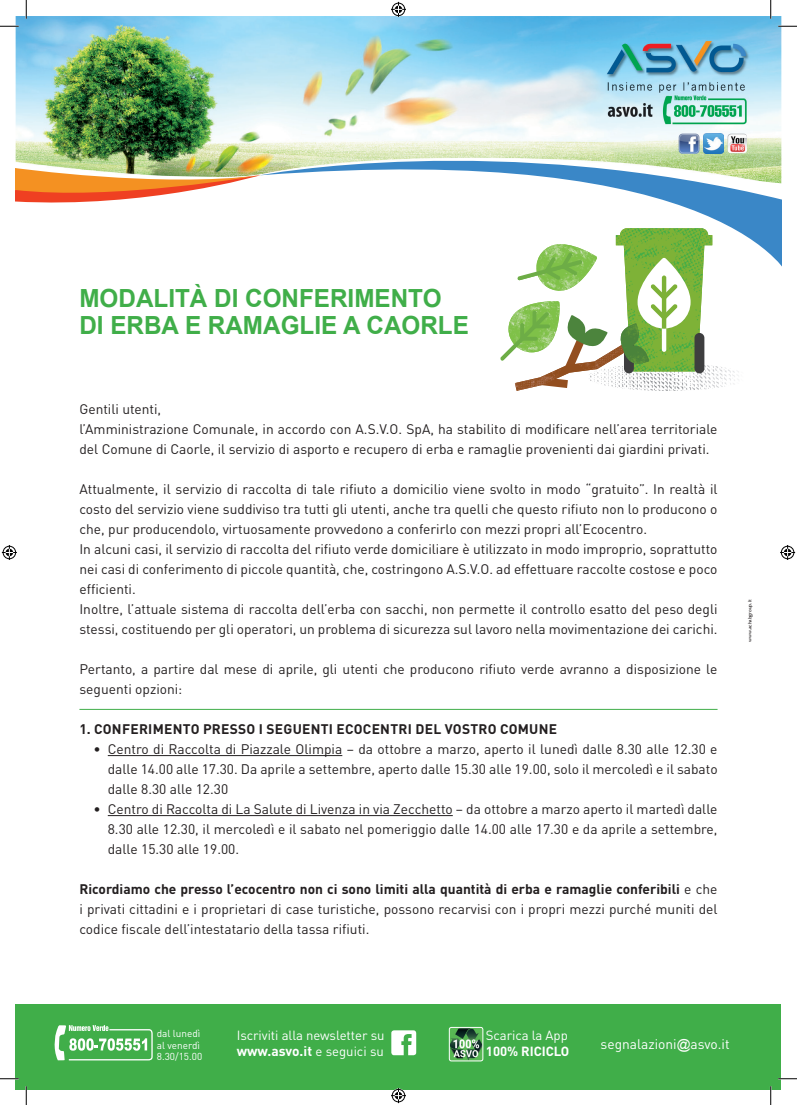
<style>
.page{position:relative;width:797px;height:1105px;background:#fff}
.page>*{position:absolute;margin:0;border:0;box-sizing:border-box;transform-origin:0 0}
.t1{font:700 25px/26.2px "Arial";color:#40ae49}
.t2{font:13.75px/20px "DIN Pro";color:#231f20}
.t3{font:700 13.75px "DIN Pro";letter-spacing:.02em;color:#231f20}
.t4{font:700 13.75px "DIN Pro";color:#fff}
.t5{font:13.75px "DIN Pro";color:#fff}
.t6{font:13.12px "DIN Pro";letter-spacing:-.005em;color:#fff}
.t7{font:700 13.12px "DIN Pro";letter-spacing:-.005em;color:#fff}
.t8{font:10px/11.2px "DIN Pro";color:#fff}
.t9{font:5px "Friz Quadrata";color:#231f20}
.s1{font-weight:700}
.s2{font-weight:400;font-size:13.12px}
.s3{font-family:"Arial"}
</style>
<div class="page">
<hr style="left:108px;top:755px;width:234px;height:1px;background:#231f20">
<hr style="left:108px;top:815px;width:345px;height:1px;background:#231f20">
<img style="left:16px;top:16px;width:765px;height:152px">
<svg style="left:16px;top:168px;width:244px;height:35px"></svg>
<svg style="left:260px;top:129px;width:521px;height:137px"></svg>
<div style="left:16px;top:1004px;width:765px;height:85px;background:#40ae49"></div>
<svg style="left:54px;top:1025px;width:99px;height:35px"></svg>
<div style="left:391px;top:1030px;width:25px;height:25px;background:#fff;border-radius:3px"></div>
<svg style="left:401px;top:1034px;width:10px;height:22px"></svg>
<hr style="left:79px;top:709px;width:638px;height:1px;background:#40ae49">
<img style="left:712px;top:366px;width:27px;height:23px">
<svg style="left:500px;top:228px;width:212px;height:163px"></svg>
<img style="left:449px;top:1027px;width:34px;height:34px">
<div style="left:449px;top:1027px;width:34px;height:34px;border:1px solid #fff;border-radius:2px"></div>
<svg style="left:0;top:25px;width:19px;height:2px"></svg>
<svg style="left:778px;top:25px;width:19px;height:2px"></svg>
<svg style="left:0;top:1078px;width:19px;height:1px"></svg>
<svg style="left:778px;top:1078px;width:19px;height:1px"></svg>
<svg style="left:25px;top:0;width:2px;height:19px"></svg>
<svg style="left:25px;top:1086px;width:2px;height:19px"></svg>
<svg style="left:770px;top:0;width:1px;height:19px"></svg>
<svg style="left:770px;top:1086px;width:1px;height:19px"></svg>
<svg style="left:391px;top:2px;width:15px;height:15px"></svg>
<svg style="left:391px;top:1088px;width:15px;height:15px"></svg>
<svg style="left:2px;top:545px;width:15px;height:15px"></svg>
<svg style="left:780px;top:545px;width:15px;height:15px"></svg>
<h1 class="t1" style="left:79px;top:286px;width:391px">MODALITÀ DI CONFERIMENTO<br>DI ERBA E RAMAGLIE A CAORLE</h1>
<p class="t2" style="left:79px;top:397px;width:639px">Gentili utenti,<br>l’Amministrazione Comunale, in accordo con A.S.V.O. SpA, ha stabilito di modificare nell’area territoriale del Comune di Caorle, il servizio di asporto e recupero di erba e ramaglie provenienti dai giardini privati.</p>
<p class="t2" style="left:79px;top:477px;width:639px">Attualmente, il servizio di raccolta di tale rifiuto a domicilio viene svolto in modo “gratuito”. In realtà il costo del servizio viene suddiviso tra tutti gli utenti, anche tra quelli che questo rifiuto non lo producono o che, pur producendolo, virtuosamente provvedono a conferirlo con mezzi propri all’Ecocentro.<br>In alcuni casi, il servizio di raccolta del rifiuto verde domiciliare è utilizzato in modo improprio, soprattutto nei casi di conferimento di piccole quantità, che, costringono A.S.V.O. ad effettuare raccolte costose e poco efficienti.<br>Inoltre, l’attuale sistema di raccolta dell’erba con sacchi, non permette il controllo esatto del peso degli stessi, costituendo per gli operatori, un problema di sicurezza sul lavoro nella movimentazione dei carichi.</p>
<p class="t2" style="left:79px;top:657px;width:639px">Pertanto, a partire dal mese di aprile, gli utenti che producono rifiuto verde avranno a disposizione le seguenti opzioni:</p>
<p class="t3" style="left:79px;top:717px;width:479px">1. CONFERIMENTO PRESSO I SEGUENTI ECOCENTRI DEL VOSTRO COMUNE</p>
<p class="t2" style="left:108px;top:737px;width:611px;text-align:justify;text-indent:-14px">• Centro di Raccolta di Piazzale Olimpia – da ottobre a marzo, aperto il lunedì dalle 8.30 alle 12.30 e dalle 14.00 alle 17.30. Da aprile a settembre, aperto dalle 15.30 alle 19.00, solo il mercoledì e il sabato dalle 8.30 alle 12.30</p>
<p class="t2" style="left:108px;top:797px;width:611px;text-align:justify;text-indent:-14px">• Centro di Raccolta di La Salute di Livenza in via Zecchetto – da ottobre a marzo aperto il martedì dalle 8.30 alle 12.30, il mercoledì e il sabato nel pomeriggio dalle 14.00 alle 17.30 e da aprile a settembre, dalle 15.30 alle 19.00.</p>
<p class="t2" style="left:79px;top:877px;width:639px;text-align:justify"><span class="s1">Ricordiamo che presso l’ecocentro non ci sono limiti alla quantità di erba e ramaglie conferibili</span> e che i privati cittadini e i proprietari di case turistiche, possono recarvisi con i propri mezzi purché muniti del codice fiscale dell’intestatario della tassa rifiuti.</p>
<p class="t9" style="left:747px;top:642px;width:44px;rotate:-90deg">www.achabgroup.it</p>
<p class="t8" style="left:157px;top:1027px;width:47px">dal lunedì al venerdì<br>8.30/15.00</p>
<p class="t6" style="left:237px;top:1024px;width:149px">Iscriviti alla newsletter su</p>
<p class="t4" style="left:237px;top:1039px;width:149px">www.asvo.it <span class="s2">e seguici su</span></p>
<p class="t6" style="left:486px;top:1024px;width:83px">Scarica la App</p>
<p class="t7" style="left:486px;top:1040px;width:85px">100% RICICLO</p>
<p class="t5" style="left:600px;top:1033px;width:130px">segnalazioni<span class="s3">@</span>asvo.it</p>
</div>
